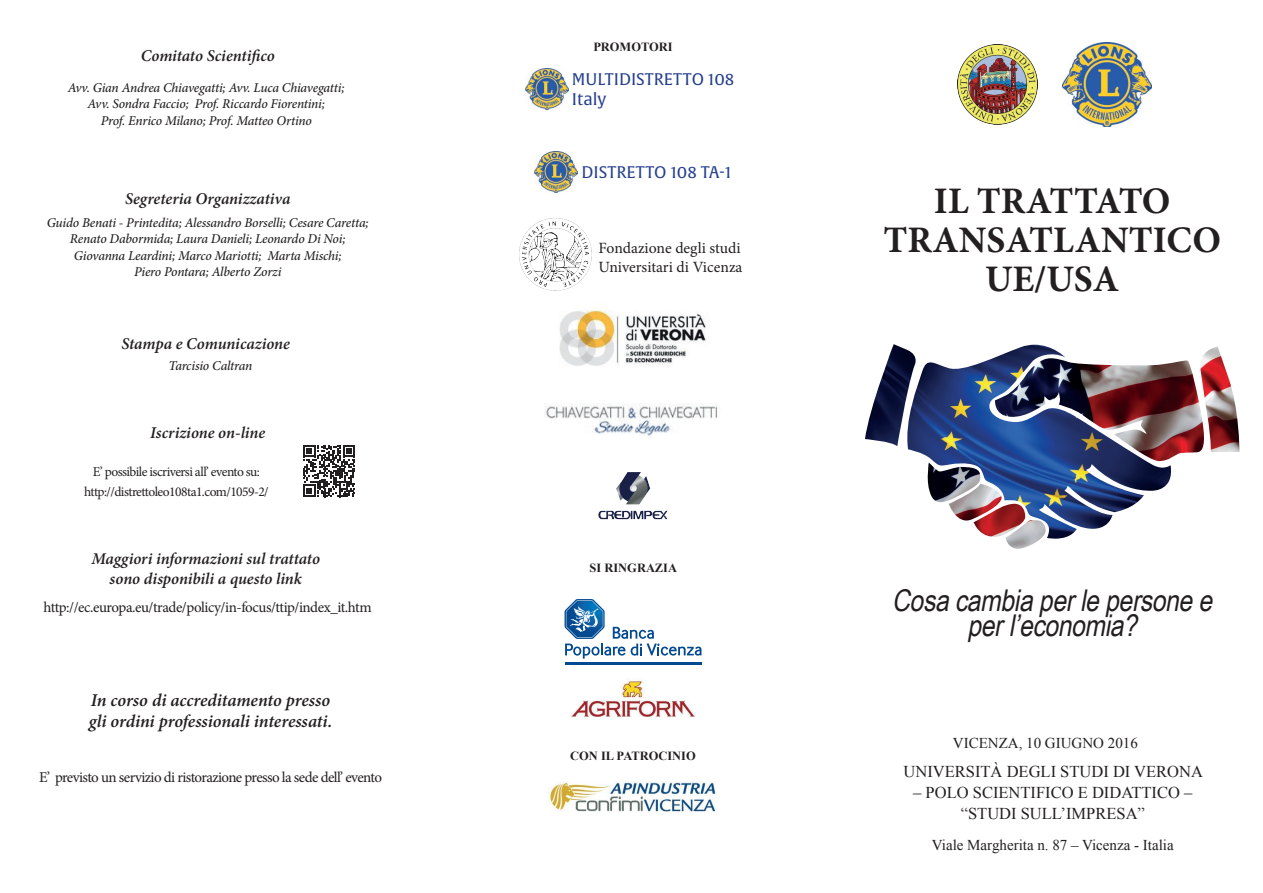
<style>
.page{position:relative;width:1263px;height:893px;background:#fff}
.page>*{position:absolute;margin:0;border:0;box-sizing:border-box;transform-origin:0 0}
.t1{font:700 37.5px/38.8px "Minion Pro";color:#231f20;text-align:center}
.t2{font:italic 30px/24.6px "Arial Narrow";color:#231f20;text-align:center}
.t3{font:italic 600 18px/21.6px "Minion Pro";letter-spacing:-.005em;color:#231f20}
.t4{font:italic 600 16.5px/19.8px "Minion Pro";letter-spacing:-.005em;color:#231f20;text-align:center}
.t5{font:16.5px/21px "Times New Roman";color:#231f20;text-align:center}
.t6{font:16.5px/19.8px "Alverata PE";color:#253f8e}
.t7{font:15.6px/18.8px "Minion Pro";color:#231f20}
.t8{font:15px "Minion Pro";letter-spacing:-.04em;color:#231f20}
.t9{font:15px "Times New Roman";color:#231f20}
.t10{font:italic 500 13.5px/16.4px "Minion Pro";letter-spacing:-.02em;color:#231f20;text-align:center}
.t11{font:13.5px/19.2px "Minion Pro";letter-spacing:-.04em;color:#231f20;text-align:center}
.t12{font:700 12.45px "Times New Roman";color:#231f20}
</style>
<div class="page">
<img style="left:545px;top:403px;width:174px;height:34px">
<img style="left:865px;top:344px;width:183px;height:138px">
<img style="left:928px;top:347px;width:311px;height:202px">
<hr style="left:565px;top:662px;width:136px;height:2px;background:#014990">
<svg style="left:564px;top:599px;width:137px;height:60px"></svg>
<img style="left:550px;top:782px;width:166px;height:30px">
<img style="left:598px;top:472px;width:70px;height:48px">
<img style="left:571px;top:681px;width:125px;height:37px">
<img style="left:1062px;top:43px;width:89px;height:84px">
<img style="left:957px;top:45px;width:81px;height:80px">
<img style="left:525px;top:68px;width:43px;height:41px">
<img style="left:535px;top:151px;width:43px;height:41px">
<img style="left:520px;top:219px;width:71px;height:72px">
<img style="left:559px;top:309px;width:147px;height:57px">
<svg style="left:303px;top:445px;width:52px;height:52px"></svg>
<p class="t4" style="left:141px;top:45px;width:136px">Comitato Scientifico</p>
<p class="t10" style="left:68px;top:80px;width:278px">Avv. Gian Andrea Chiavegatti; Avv. Luca Chiavegatti;<br>Avv. Sondra Faccio; Prof. Riccardo Fiorentini;<br>Prof. Enrico Milano; Prof. Matteo Ortino</p>
<p class="t4" style="left:125px;top:189px;width:167px">Segreteria Organizzativa</p>
<p class="t10" style="left:47px;top:214px;width:324px">Guido Benati - Printedita; Alessandro Borselli; Cesare Caretta; Renato Dabormida; Laura Danieli; Leonardo Di Noi; Giovanna Leardini; Marco Mariotti; Marta Mischi;<br>Piero Pontara; Alberto Zorzi</p>
<p class="t4" style="left:121px;top:334px;width:170px">Stampa e Comunicazione</p>
<p class="t10" style="left:169px;top:358px;width:85px">Tarcisio Caltran</p>
<p class="t4" style="left:150px;top:423px;width:116px">Iscrizione on-line</p>
<p class="t11" style="left:84px;top:462px;width:186px">E’ possibile iscriversi all’ evento su: http://distrettoleo108ta1.com/1059-2/</p>
<p class="t4" style="left:91px;top:548px;width:230px">Maggiori informazioni sul trattato sono disponibili a questo link</p>
<p class="t8" style="left:44px;top:597px;width:329px">http://ec.europa.eu/trade/policy/in-focus/ttip/index_it.htm</p>
<h3 class="t3" style="left:89px;top:689px;width:245px">In corso di accreditamento presso gli ordini professionali interessati.</h3>
<p class="t8" style="left:39px;top:767px;width:345px">E’ previsto un servizio di ristorazione presso la sede dell’ evento</p>
<p class="t12" style="left:593px;top:38px;width:81px">PROMOTORI</p>
<p class="t6" style="left:572px;top:70px;width:164px">MULTIDISTRETTO 108<br>Italy</p>
<p class="t6" style="left:581px;top:163px;width:151px">DISTRETTO 108 TA-1</p>
<p class="t7" style="left:598px;top:239px;width:145px">Fondazione degli studi<br>Universitari di Vicenza</p>
<p class="t12" style="left:590px;top:559px;width:89px">SI RINGRAZIA</p>
<p class="t12" style="left:570px;top:747px;width:127px">CON IL PATROCINIO</p>
<h1 class="t1" style="left:883px;top:181px;width:339px">IL TRATTATO<br>TRANSATLANTICO<br>UE/USA</h1>
<h2 class="t2" style="left:892px;top:588px;width:328px">Cosa cambia perle persone e perl’economia?</h2>
<p class="t9" style="left:953px;top:732px;width:186px">VICENZA, 10 GIUGNO 2016</p>
<p class="t5" style="left:903px;top:760px;width:301px">UNIVERSITÀ DEGLI STUDI DI VERONA</p>
<p class="t5" style="left:913px;top:782px;width:281px">– POLO SCIENTIFICO E DIDATTICO – “STUDI SULL’IMPRESA”</p>
<p class="t9" style="left:932px;top:835px;width:243px">Viale Margherita n. 87 – Vicenza - Italia</p>
</div>
